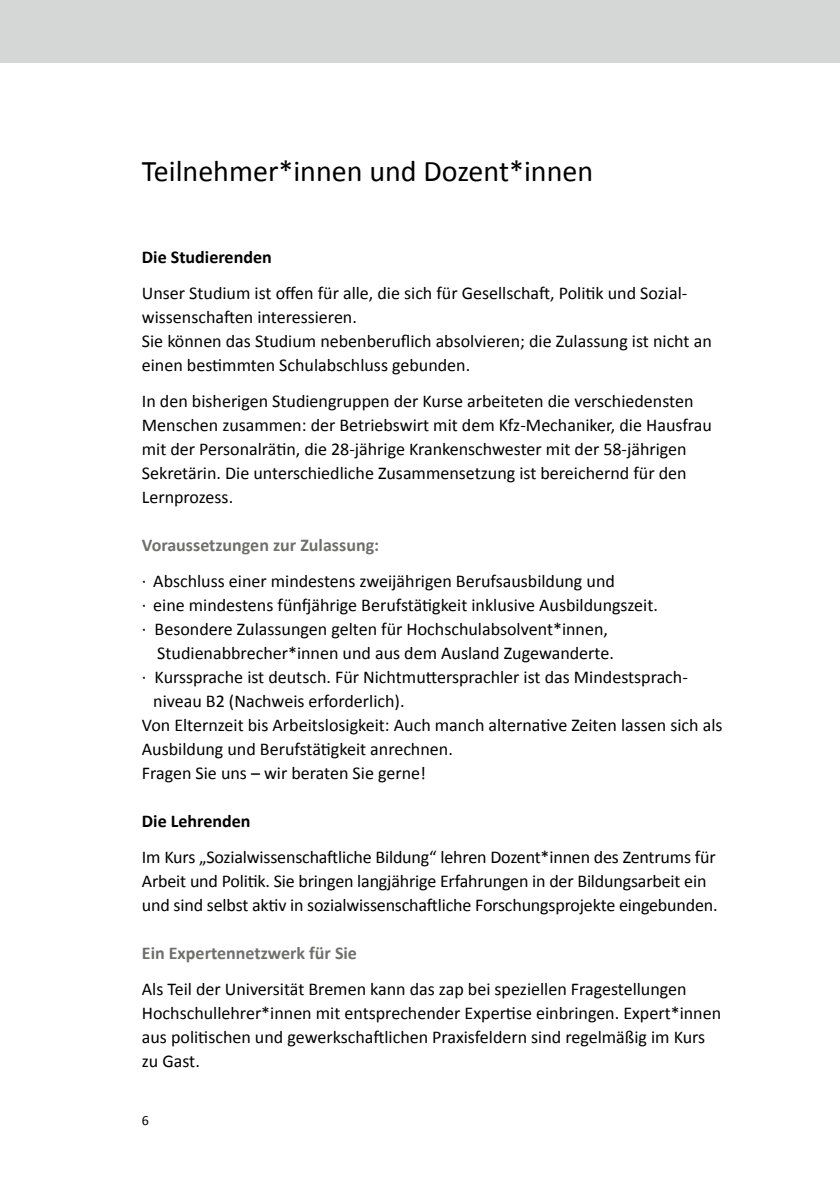
<style>
.page{position:relative;width:840px;height:1191px;background:#fff}
.page>*{position:absolute;margin:0;border:0;box-sizing:border-box;transform-origin:0 0}
.t1{font:30px "Calibri";color:#000}
.t2{font:18px/24px "Calibri";color:#000}
.t3{font:700 18px "Calibri";color:#6f6f6e}
.t4{font:700 18px "Calibri";color:#000}
.t5{font:14px "Calibri";color:#000}
</style>
<div class="page">
<div style="left:0;top:0;width:839px;height:62px;background:#d5d6d6"></div>
<h1 class="t1" style="left:142px;top:150px;width:452px">Teilnehmer*innen und Dozent*innen</h1>
<p class="t4" style="left:142px;top:244px;width:131px">Die Studierenden</p>
<p class="t2" style="left:142px;top:280px;width:571px">Unser Studium ist offen für alle, die sich für Gesellschaft, Politik und Sozial&shy;wissenschaften interessieren.<br>Sie können das Studium nebenberuflich absolvieren; die Zulassung ist nicht an einen bestimmten Schulabschluss gebunden.</p>
<p class="t2" style="left:142px;top:388px;width:571px">In den bisherigen Studiengruppen der Kurse arbeiteten die verschiedensten Menschen zusammen: der Betriebswirt mit dem Kfz-Mechaniker, die Hausfrau mit der Personalrätin, die 28-jährige Krankenschwester mit der 58-jährigen Sekretärin. Die unterschiedliche Zusammensetzung ist bereichernd für den Lernprozess.</p>
<p class="t3" style="left:142px;top:532px;width:239px">Voraussetzungen zur Zulassung:</p>
<p class="t2" style="left:142px;top:568px;width:474px">· Abschluss einer mindestens zweijährigen Berufsausbildung und</p>
<p class="t2" style="left:142px;top:592px;width:517px">· eine mindestens fünfjährige Berufstätigkeit inklusive Ausbildungszeit.</p>
<p class="t2" style="left:142px;top:616px;width:467px">· Besondere Zulassungen gelten für Hochschulabsolvent*innen,</p>
<p class="t2" style="left:157px;top:640px;width:458px">Studienabbrecher*innen und aus dem Ausland Zugewanderte.</p>
<p class="t2" style="left:142px;top:664px;width:547px">· Kurssprache ist deutsch. Für Nichtmuttersprachler ist das Mindestsprach-</p>
<p class="t2" style="left:153px;top:688px;width:253px">niveau B2 (Nachweis erforderlich).</p>
<p class="t2" style="left:142px;top:712px;width:581px">Von Elternzeit bis Arbeitslosigkeit: Auch manch alternative Zeiten lassen sich als</p>
<p class="t2" style="left:142px;top:736px;width:312px">Ausbildung und Berufstätigkeit anrechnen.</p>
<p class="t2" style="left:142px;top:760px;width:285px">Fragen Sie uns – wir beraten Sie gerne!</p>
<p class="t4" style="left:142px;top:808px;width:110px">Die Lehrenden</p>
<p class="t2" style="left:142px;top:844px;width:577px">Im Kurs „Sozialwissenschaftliche Bildung“ lehren Dozent*innen des Zentrums für<br>Arbeit und Politik. Sie bringen langjährige Erfahrungen in der Bildungsarbeit ein und sind selbst aktiv in sozialwissenschaftliche Forschungsprojekte eingebunden.</p>
<p class="t3" style="left:142px;top:940px;width:216px">Ein Expertennetzwerk für Sie</p>
<p class="t2" style="left:142px;top:976px;width:580px">Als Teil der Universität Bremen kann das zap bei speziellen Fragestellungen Hochschullehrer*innen mit entsprechender Expertise einbringen. Expert*innen aus politischen und gewerkschaftlichen Praxisfeldern sind regelmäßig im Kurs zu Gast.</p>
<p class="t5" style="left:142px;top:1110px;width:9px">6</p>
</div>
